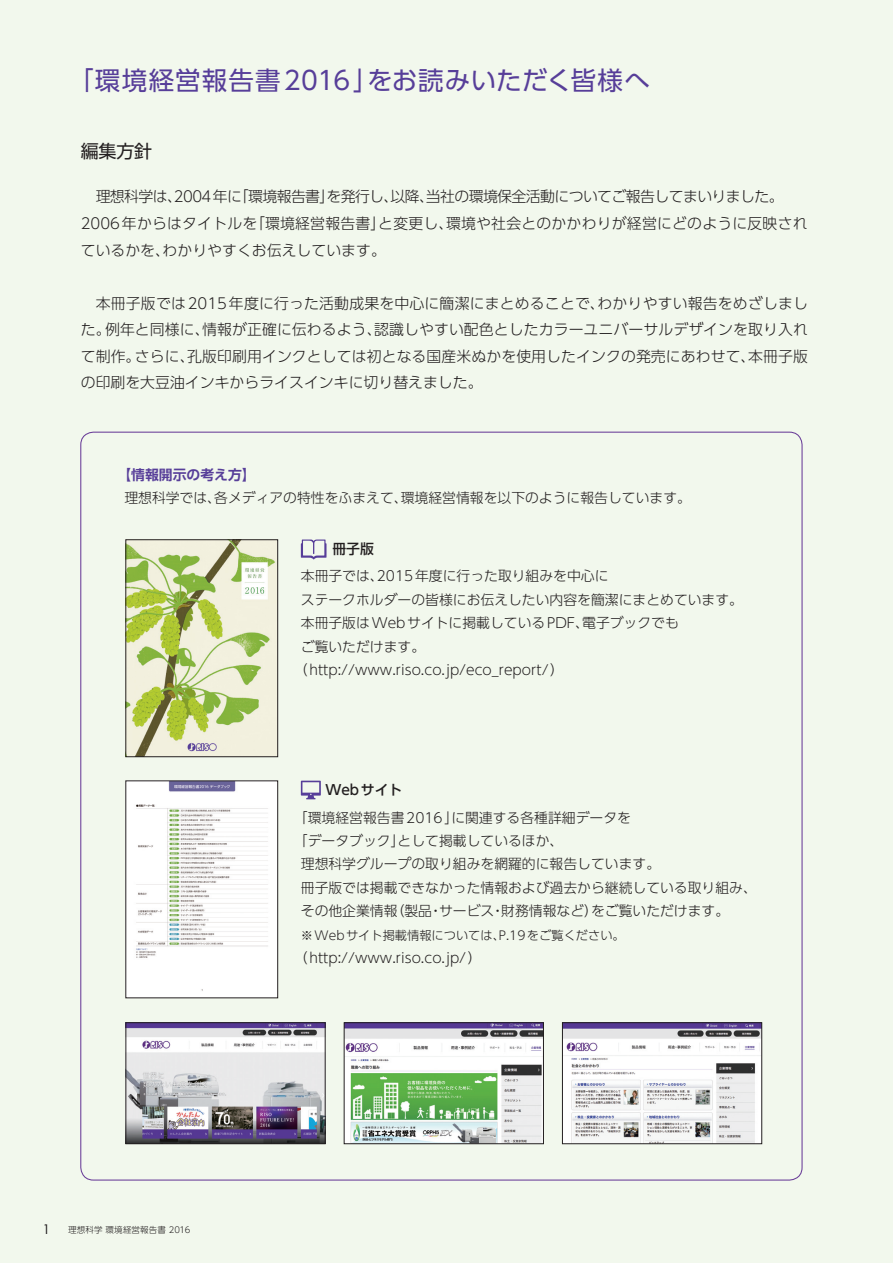
<style>
.page{position:relative;width:893px;height:1263px;background:#f2f8ed}
.page>*{position:absolute;margin:0;border:0;box-sizing:border-box;transform-origin:0 0}
.t1{font:25.5px "UD Shin Go Pro";letter-spacing:.035em;color:#573e99}
.t2{font:18px "UD Shin Go Pro";color:#231f20}
.t3{font:300 14.85px/26.5px "UD Shin Go Pro";color:#231f20}
.t4{font:300 13.8px "UD Shin Go Pro";color:#231f20}
.t5{font:700 13.8px "UD Shin Go Pro De";color:#573e99}
.t6{font:500 13.8px "UD Shin Go Pro";color:#231f20}
.t7{font:12.75px "Futura Std";color:#231f20}
.t8{font:300 12.15px "UD Shin Go Pro";color:#231f20}
.t9{font:300 8.55px "UD Shin Go Pro";letter-spacing:.015em;color:#231f20}
</style>
<div class="page">
<svg style="left:301px;top:539px;width:25px;height:21px"></svg>
<img style="left:128px;top:541px;width:148px;height:214px">
<div style="left:126px;top:539px;width:152px;height:218px;border:1px solid #231f20"></div>
<img style="left:128px;top:783px;width:148px;height:213px">
<img style="left:128px;top:1024px;width:195px;height:118px">
<div style="left:126px;top:1022px;width:199px;height:122px;border:1px solid #231f20"></div>
<img style="left:346px;top:1024px;width:196px;height:118px">
<div style="left:344px;top:1022px;width:200px;height:122px;border:1px solid #231f20"></div>
<img style="left:564px;top:1024px;width:196px;height:118px">
<div style="left:562px;top:1022px;width:200px;height:122px;border:1px solid #231f20"></div>
<svg style="left:301px;top:781px;width:20px;height:18px"></svg>
<h1 class="t1" style="left:68px;top:60px;width:583px">「環境経営報告書2016」をお読みいただく皆様へ</h1>
<h2 class="t2" style="left:81px;top:137px;width:73px">編集方針</h2>
<p class="t3" style="left:81px;top:183px;width:728px">　理想科学は、2004年に「環境報告書」を発行し、以降、当社の環境保全活動についてご報告してまいりました。<br>2006年からはタイトルを「環境経営報告書」と変更し、環境や社会とのかかわりが経営にどのように反映されているかを、わかりやすくお伝えしています。</p>
<p class="t3" style="left:81px;top:289px;width:729px;text-align:justify">　本冊子版では2015年度に行った活動成果を中心に簡潔にまとめることで、わかりやすい報告をめざしました。例年と同様に、情報が正確に伝わるよう、認識しやすい配色としたカラーユニバーサルデザインを取り入れて制作。さらに、孔版印刷用インクとしては初となる国産米ぬかを使用したインクの発売にあわせて、本冊子版の印刷を大豆油インキからライスインキに切り替えました。</p>
<p class="t5" style="left:117px;top:463px;width:140px">【情報開示の考え方】</p>
<p class="t4" style="left:124px;top:487px;width:568px">理想科学では、各メディアの特性をふまえて、環境経営情報を以下のように報告しています。</p>
<p class="t6" style="left:332px;top:538px;width:57px">冊子版　</p>
<p class="t4" style="left:301px;top:565px;width:309px">本冊子では、2015年度に行った取り組みを中心に</p>
<p class="t4" style="left:301px;top:588px;width:444px">ステークホルダーの皆様にお伝えしたい内容を簡潔にまとめています。</p>
<p class="t4" style="left:301px;top:612px;width:380px">本冊子版はWebサイトに掲載しているPDF、電子ブックでも</p>
<p class="t4" style="left:301px;top:635px;width:126px">ご覧いただけます。</p>
<p class="t4" style="left:294px;top:659px;width:272px">（http://www.riso.co.jp/eco_report/）</p>
<p class="t7" style="left:43px;top:1221px;width:9px">1</p>
<p class="t9" style="left:68px;top:1223px;width:124px">理想科学 環境経営報告書 2016</p>
<p class="t6" style="left:325px;top:779px;width:78px">Webサイト</p>
<p class="t4" style="left:294px;top:806px;width:339px">「環境経営報告書2016」に関連する各種詳細データを</p>
<p class="t4" style="left:294px;top:829px;width:271px">「データブック」として掲載しているほか、</p>
<p class="t4" style="left:301px;top:853px;width:361px">理想科学グループの取り組みを網羅的に報告しています。</p>
<p class="t4" style="left:301px;top:876px;width:458px">冊子版では掲載できなかった情報および過去から継続している取り組み、</p>
<p class="t4" style="left:301px;top:900px;width:430px">その他企業情報（製品・サービス・財務情報など）をご覧いただけます。</p>
<p class="t8" style="left:301px;top:925px;width:325px">※Webサイト掲載情報については、P.19をご覧ください。</p>
<p class="t4" style="left:294px;top:946px;width:189px">（http://www.riso.co.jp/）</p>
</div>
